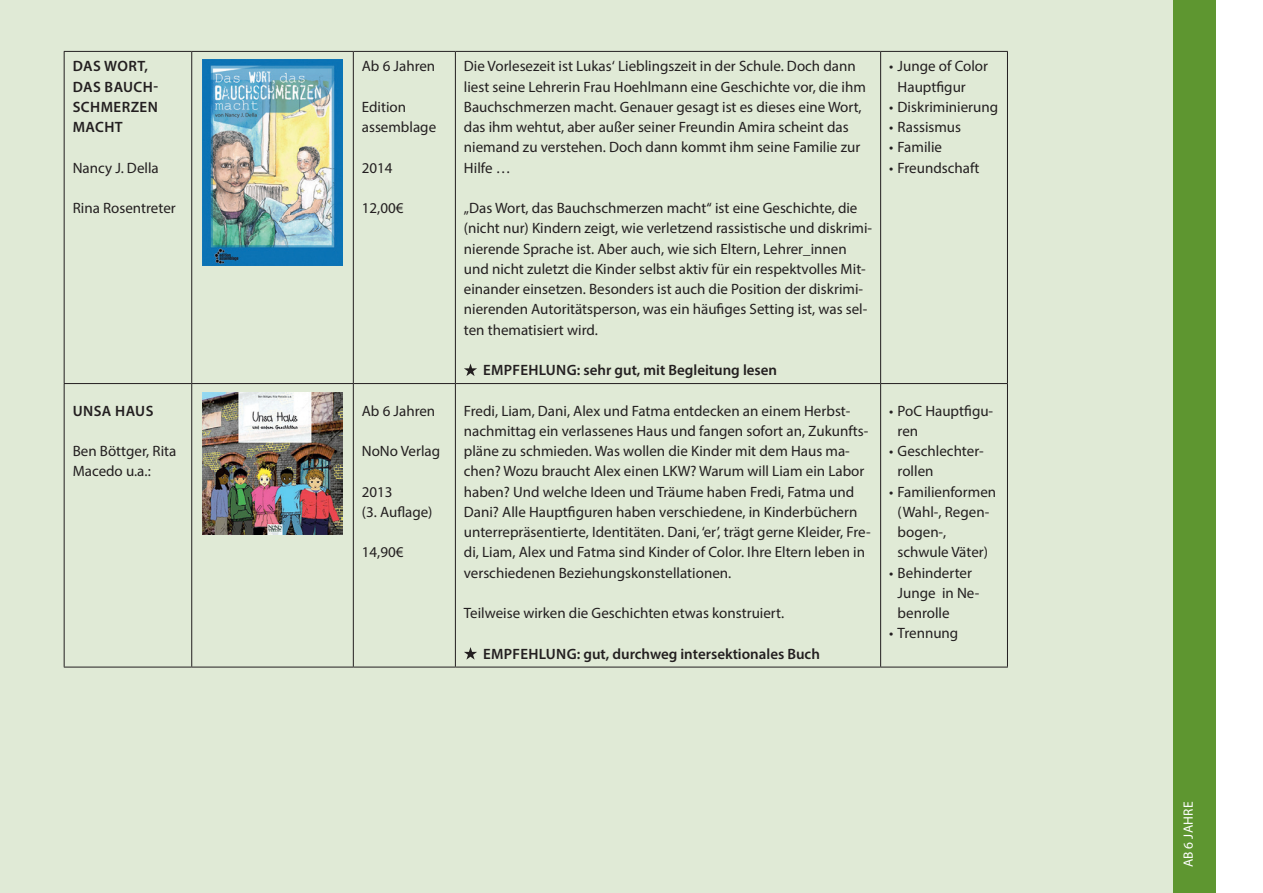
<style>
.page{position:relative;width:1263px;height:893px;background:#fff}
.page>*{position:absolute;margin:0;border:0;box-sizing:border-box;transform-origin:0 0}
.t1{font:15px/20.2px "Myriad Pro";color:#231f20}
.t2{font:600 15px "Myriad Pro";color:#231f20}
.t3{font:600 15px/20.2px "Myriad Pro";letter-spacing:.02em;color:#231f20}
.t4{font:13.5px "Myriad Pro";color:#fff}
</style>
<div class="page">
<div style="left:0;top:0;width:1174px;height:893px;background:#e0ead6"></div>
<hr style="left:64px;top:51px;width:128px;height:1px;background:#231f20">
<hr style="left:64px;top:52px;width:1px;height:331px;background:#231f20">
<hr style="left:192px;top:51px;width:161px;height:1px;background:#231f20">
<hr style="left:191px;top:52px;width:1px;height:331px;background:#231f20">
<hr style="left:353px;top:51px;width:102px;height:1px;background:#231f20">
<hr style="left:353px;top:52px;width:1px;height:331px;background:#231f20">
<hr style="left:455px;top:51px;width:426px;height:1px;background:#231f20">
<hr style="left:455px;top:52px;width:1px;height:331px;background:#231f20">
<hr style="left:881px;top:51px;width:127px;height:1px;background:#231f20">
<hr style="left:880px;top:52px;width:1px;height:331px;background:#231f20">
<hr style="left:1007px;top:52px;width:1px;height:331px;background:#231f20">
<hr style="left:64px;top:383px;width:128px;height:1px;background:#231f20">
<hr style="left:64px;top:384px;width:1px;height:283px;background:#231f20">
<hr style="left:192px;top:383px;width:161px;height:1px;background:#231f20">
<hr style="left:191px;top:384px;width:1px;height:283px;background:#231f20">
<hr style="left:353px;top:383px;width:102px;height:1px;background:#231f20">
<hr style="left:353px;top:384px;width:1px;height:283px;background:#231f20">
<hr style="left:455px;top:383px;width:426px;height:1px;background:#231f20">
<hr style="left:455px;top:384px;width:1px;height:283px;background:#231f20">
<hr style="left:881px;top:383px;width:127px;height:1px;background:#231f20">
<hr style="left:880px;top:384px;width:1px;height:283px;background:#231f20">
<hr style="left:1007px;top:384px;width:1px;height:283px;background:#231f20">
<hr style="left:64px;top:667px;width:128px;height:1px;background:#231f20">
<hr style="left:192px;top:667px;width:161px;height:1px;background:#231f20">
<hr style="left:353px;top:667px;width:102px;height:1px;background:#231f20">
<hr style="left:455px;top:667px;width:426px;height:1px;background:#231f20">
<hr style="left:881px;top:667px;width:127px;height:1px;background:#231f20">
<img style="left:202px;top:60px;width:141px;height:206px">
<svg style="left:464px;top:363px;width:13px;height:13px"></svg>
<img style="left:202px;top:392px;width:141px;height:142px">
<svg style="left:464px;top:647px;width:13px;height:13px"></svg>
<div style="left:1174px;top:0;width:42px;height:893px;background:#5e9630"></div>
<p class="t3" style="left:73px;top:56px;width:87px">DAS WORT,<br>DAS BAUCH-<br>SCHMERZEN<br>MACHT</p>
<p class="t1" style="left:73px;top:157px;width:88px">Nancy J. Della</p>
<p class="t1" style="left:73px;top:198px;width:105px">Rina Rosentreter</p>
<p class="t3" style="left:73px;top:400px;width:82px">UNSA HAUS</p>
<p class="t1" style="left:73px;top:441px;width:105px">Ben Böttger, Rita<br>Macedo u.a.:</p>
<p class="t1" style="left:362px;top:56px;width:75px">Ab 6 Jahren</p>
<p class="t1" style="left:362px;top:96px;width:76px">Edition assemblage</p>
<p class="t1" style="left:362px;top:157px;width:32px">2014</p>
<p class="t1" style="left:362px;top:198px;width:43px">12,00€</p>
<p class="t1" style="left:362px;top:400px;width:75px">Ab 6 Jahren</p>
<p class="t1" style="left:362px;top:441px;width:80px">NoNo Verlag</p>
<p class="t1" style="left:362px;top:481px;width:72px">2013<br>(3. Auflage)</p>
<p class="t1" style="left:362px;top:542px;width:43px">14,90€</p>
<p class="t1" style="left:464px;top:56px;width:404px">Die Vorlesezeit ist Lukas‘ Lieblingszeit in der Schule. Doch dann liest seine Lehrerin Frau Hoehlmann eine Geschichte vor, die ihm Bauchschmerzen macht. Genauer gesagt ist es dieses eine Wort, das ihm wehtut, aber außer seiner Freundin Amira scheint das niemand zu verstehen. Doch dann kommt ihm seine Familie zur Hilfe …</p>
<p class="t1" style="left:464px;top:198px;width:410px">„Das Wort, das Bauchschmerzen macht“ ist eine Geschichte, die (nicht nur) Kindern zeigt, wie verletzend rassistische und diskrimi&shy;nierende Sprache ist. Aber auch, wie sich Eltern, Lehrer_innen und nicht zuletzt die Kinder selbst aktiv für ein respektvolles Mit&shy;einander einsetzen. Besonders ist auch die Position der diskrimi&shy;nierenden Autoritätsperson, was ein häufiges Setting ist, was sel&shy;ten thematisiert wird.</p>
<p class="t2" style="left:481px;top:360px;width:297px">EMPF EHLUNG: SEHR GUT, MIT BEGLEITUNG LESEN</p>
<p class="t1" style="left:464px;top:400px;width:408px">Fredi, Liam, Dani, Alex und Fatma entdecken an einem Herbst&shy;nachmittag ein verlassenes Haus und fangen sofort an, Zukunfts&shy;pläne zu schmieden. Was wollen die Kinder mit dem Haus ma&shy;chen? Wozu braucht Alex einen LKW? Warum will Liam ein Labor haben? Und welche Ideen und Träume haben Fredi, Fatma und Dani? Alle Hauptfiguren haben verschiedene, in Kinderbüchern unterrepräsentierte, Identitäten. Dani, ‘er’, trägt gerne Kleider, Fre&shy;di, Liam, Alex und Fatma sind Kinder of Color. Ihre Eltern leben in verschiedenen Beziehungskonstellationen.</p>
<p class="t1" style="left:464px;top:603px;width:322px">Teilweise wirken die Geschichten etwas konstruiert.</p>
<p class="t2" style="left:481px;top:644px;width:340px">EMPF EHLUNG: GUT, DURCHWEG INTERSEKTIONALES BUCH</p>
<p class="t1" style="left:898px;top:56px;width:92px;text-indent:-9px">• Junge of Color<br>Hauptfigur</p>
<p class="t1" style="left:889px;top:96px;width:110px">• Diskriminierung</p>
<p class="t1" style="left:889px;top:117px;width:74px">• Rassismus</p>
<p class="t1" style="left:889px;top:137px;width:54px">• Familie</p>
<p class="t1" style="left:889px;top:157px;width:92px">• Freundschaft</p>
<p class="t1" style="left:898px;top:400px;width:97px;text-indent:-9px">• PoC Hauptfigu&shy;ren</p>
<p class="t1" style="left:898px;top:441px;width:88px;text-indent:-9px">• Geschlechter&shy;rollen</p>
<p class="t1" style="left:898px;top:481px;width:100px;text-indent:-9px">• Familienformen (Wahl-, Regen&shy;bogen-, schwule Väter)</p>
<p class="t1" style="left:898px;top:562px;width:83px;text-indent:-9px">• Behinderter<br>Junge in Ne&shy;benrolle</p>
<p class="t1" style="left:889px;top:623px;width:71px">• Trennung</p>
<p class="t4" style="left:1180px;top:867px;width:66px;rotate:-90deg">ab 6 Jahre</p>
</div>
